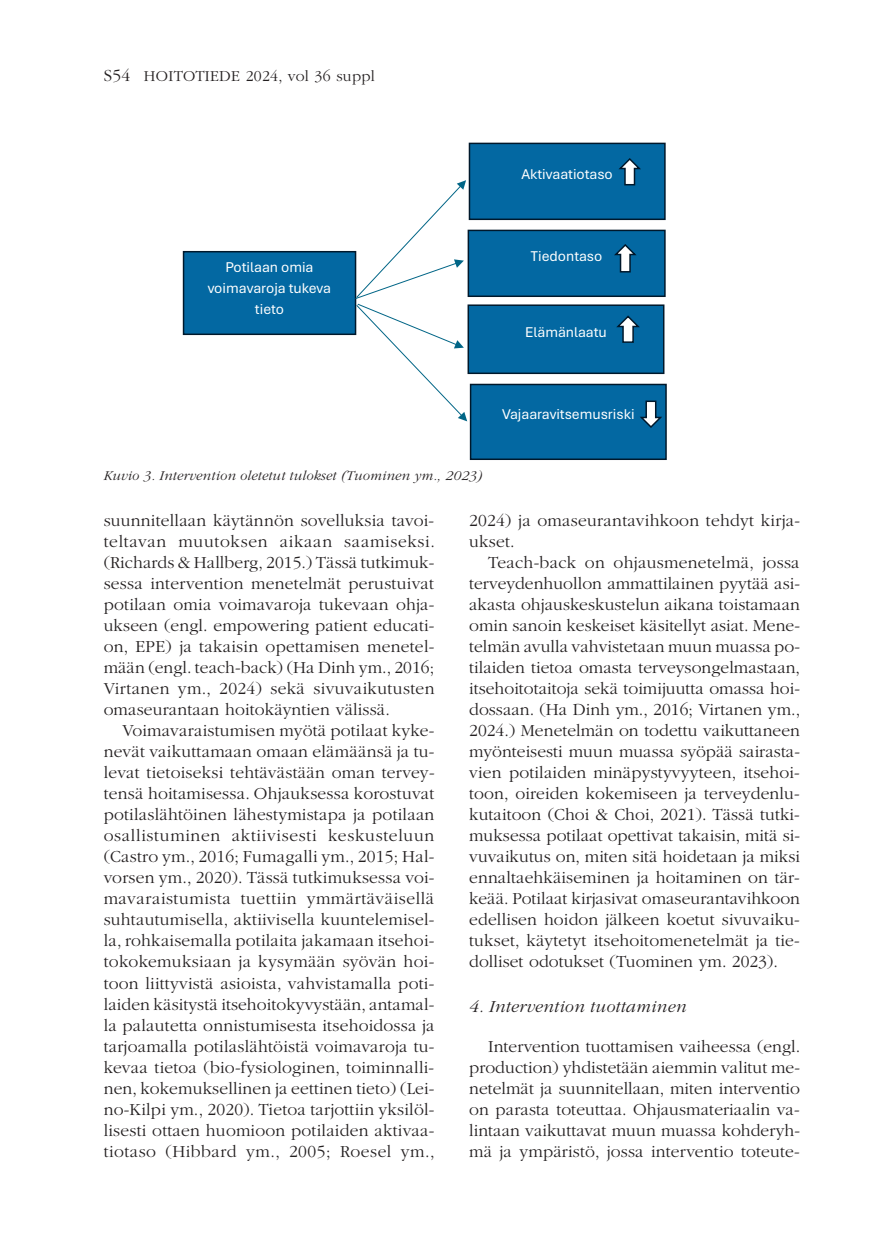
<style>
.page{position:relative;width:874px;height:1241px;background:#fff}
.page>*{position:absolute;margin:0;border:0;box-sizing:border-box;transform-origin:0 0}
.t1{font:300 17.5px/21px "ITC Garamond Std";letter-spacing:.01em;color:#231f20;text-align:justify}
.t2{font:italic 300 17.5px "ITC Garamond Std";letter-spacing:.015em;color:#231f20}
.t3{font:300 15.75px "ITC Garamond Std";letter-spacing:.02em;color:#231f20}
.t4{font:14.88px/21px "Aptos";color:#fff;text-align:center}
.t5{font:italic 300 14px "ITC Garamond Std";letter-spacing:.015em;color:#231f20}
.s1{font-size:17.5px}
</style>
<div class="page">
<div style="left:183px;top:252px;width:172px;height:82px;background:#0368a2"></div>
<div style="left:183px;top:251px;width:173px;height:84px;border:1px solid #00182b"></div>
<div style="left:469px;top:143px;width:195px;height:76px;background:#0368a2"></div>
<div style="left:468px;top:143px;width:197px;height:77px;border:1px solid #00182b"></div>
<div style="left:470px;top:384px;width:195px;height:75px;background:#0368a2"></div>
<div style="left:469px;top:383px;width:197px;height:77px;border:1px solid #00182b"></div>
<div style="left:468px;top:305px;width:195px;height:68px;background:#0368a2"></div>
<div style="left:467px;top:304px;width:197px;height:70px;border:1px solid #00182b"></div>
<div style="left:468px;top:230px;width:196px;height:66px;background:#0368a2"></div>
<div style="left:467px;top:230px;width:198px;height:67px;border:1px solid #00182b"></div>
<svg style="left:354px;top:180px;width:113px;height:241px"></svg>
<svg style="left:618px;top:158px;width:23px;height:28px"></svg>
<svg style="left:640px;top:400px;width:22px;height:28px"></svg>
<svg style="left:614px;top:244px;width:23px;height:29px"></svg>
<svg style="left:616px;top:315px;width:24px;height:28px"></svg>
<p class="t3" style="left:104px;top:68px;width:273px"><span class="s1">S54</span> HOITOTIEDE 2024, vol 36 suppl</p>
<p class="t4" style="left:207px;top:256px;width:125px">Potilaan omia voimavaroja tukeva tieto</p>
<p class="t4" style="left:521px;top:163px;width:93px">Aktivaatiotaso</p>
<p class="t4" style="left:530px;top:245px;width:73px">Tiedontaso</p>
<p class="t4" style="left:525px;top:321px;width:83px">Elämänlaatu</p>
<p class="t5" style="left:104px;top:468px;width:380px">Kuvio 3. Intervention oletetut tulokset (Tuominen ym., 2023)</p>
<p class="t4" style="left:502px;top:403px;width:134px">Vajaaravitsemusriski</p>
<p class="t1" style="left:104px;top:510px;width:333px">suunnitellaan käytännön sovelluksia tavoi&shy;teltavan muutoksen aikaan saamiseksi. (Richards &amp; Hallberg, 2015.) Tässä tutkimuk&shy;sessa intervention menetelmät perustuivat potilaan omia voimavaroja tukevaan ohja&shy;ukseen (engl. empowering patient educati&shy;on, EPE) ja takaisin opettamisen menetel&shy;mään (engl. teach-back) (Ha Dinh ym., 2016; Virtanen ym., 2024) sekä sivuvaikutusten omaseurantaan hoitokäyntien välissä.</p>
<p class="t1" style="left:104px;top:720px;width:332px;text-indent:19px">Voimavaraistumisen myötä potilaat kyke&shy;nevät vaikuttamaan omaan elämäänsä ja tu&shy;levat tietoiseksi tehtävästään oman tervey&shy;tensä hoitamisessa. Ohjauksessa korostuvat potilaslähtöinen lähestymistapa ja potilaan osallistuminen aktiivisesti keskusteluun (Castro ym., 2016; Fumagalli ym., 2015; Hal&shy;vorsen ym., 2020). Tässä tutkimuksessa voi&shy;mavaraistumista tuettiin ymmärtäväisellä suhtautumisella, aktiivisella kuuntelemisel&shy;la, rohkaisemalla potilaita jakamaan itsehoi&shy;tokokemuksiaan ja kysymään syövän hoi&shy;toon liittyvistä asioista, vahvistamalla poti&shy;laiden käsitystä itsehoitokyvystään, antamal&shy;la palautetta onnistumisesta itsehoidossa ja tarjoamalla potilaslähtöistä voimavaroja tu&shy;kevaa tietoa (bio-fysiologinen, toiminnalli&shy;nen, kokemuksellinen ja eettinen tieto) (Lei&shy;no-Kilpi ym., 2020). Tietoa tarjottiin yksilöl&shy;lisesti ottaen huomioon potilaiden aktivaa&shy;tiotaso (Hibbard ym., 2005; Roesel ym.,</p>
<p class="t1" style="left:469px;top:510px;width:332px">2024) ja omaseurantavihkoon tehdyt kirja&shy;ukset.</p>
<p class="t1" style="left:469px;top:552px;width:332px;text-indent:19px">Teach-back on ohjausmenetelmä, jossa terveydenhuollon ammattilainen pyytää asi&shy;akasta ohjauskeskustelun aikana toistamaan omin sanoin keskeiset käsitellyt asiat. Mene&shy;telmän avulla vahvistetaan muun muassa po&shy;tilaiden tietoa omasta terveysongelmastaan, itsehoitotaitoja sekä toimijuutta omassa hoi&shy;dossaan. (Ha Dinh ym., 2016; Virtanen ym., 2024.) Menetelmän on todettu vaikuttaneen myönteisesti muun muassa syöpää sairasta&shy;vien potilaiden minäpystyvyyteen, itsehoi&shy;toon, oireiden kokemiseen ja terveydenlu&shy;kutaitoon (Choi &amp; Choi, 2021). Tässä tutki&shy;muksessa potilaat opettivat takaisin, mitä si&shy;vuvaikutus on, miten sitä hoidetaan ja miksi ennaltaehkäiseminen ja hoitaminen on tär&shy;keää. Potilaat kirjasivat omaseurantavihkoon edellisen hoidon jälkeen koetut sivuvaiku&shy;tukset, käytetyt itsehoitomenetelmät ja tie&shy;dolliset odotukset (Tuominen ym. 2023).</p>
<p class="t2" style="left:469px;top:996px;width:219px">4. Intervention tuottaminen</p>
<p class="t1" style="left:469px;top:1035px;width:332px;text-indent:19px">Intervention tuottamisen vaiheessa (engl. production) yhdistetään aiemmin valitut me&shy;netelmät ja suunnitellaan, miten interventio on parasta toteuttaa. Ohjausmateriaalin va&shy;lintaan vaikuttavat muun muassa kohderyh&shy;mä ja ympäristö, jossa interventio toteute-</p>
</div>
